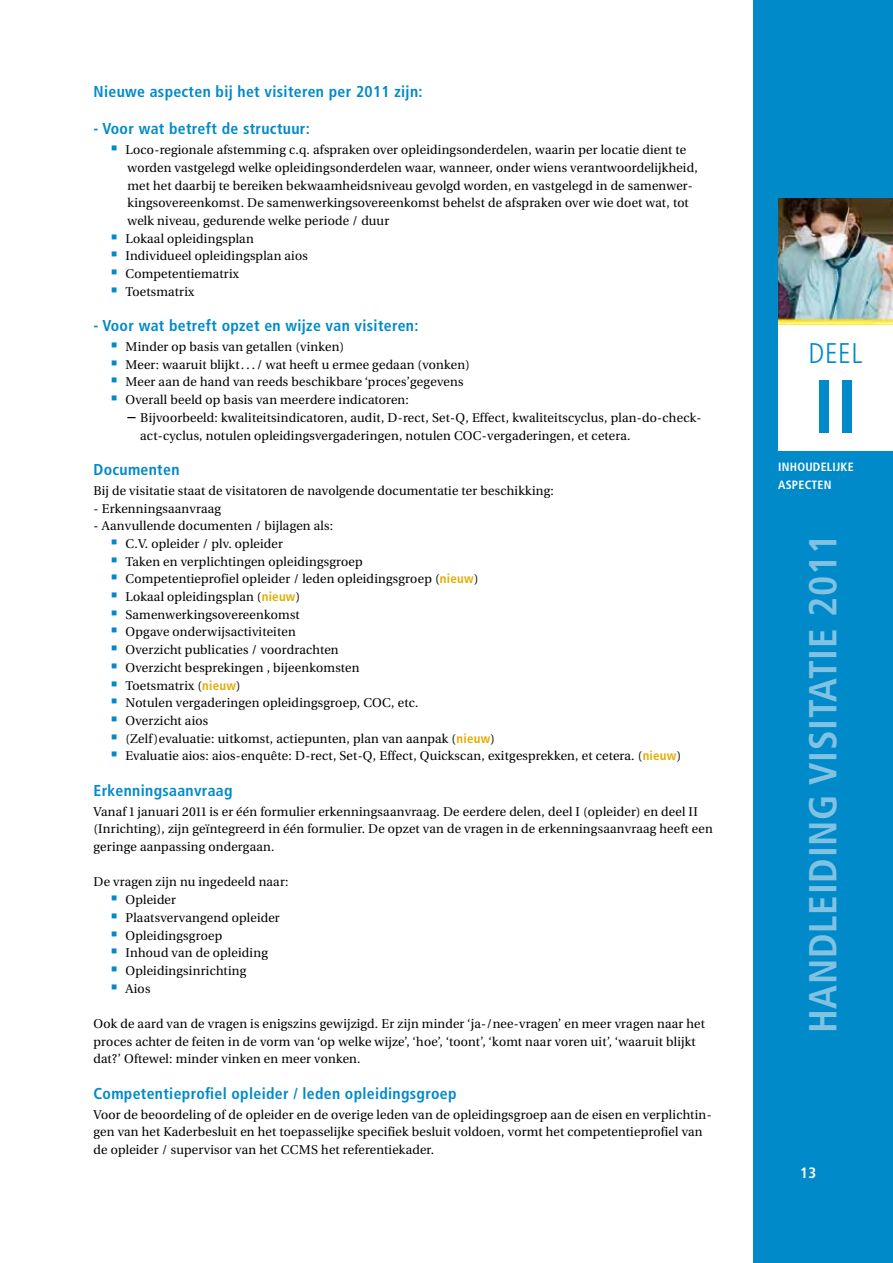
<style>
.page{position:relative;width:893px;height:1263px;background:#fff}
.page>*{position:absolute;margin:0;border:0;box-sizing:border-box;transform-origin:0 0}
.t1{font:700 condensed 75px "Frutiger LT Std";color:#008ac9}
.t2{font:700 condensed 39px "Frutiger LT Std";letter-spacing:.02em;color:#81c2e3}
.t3{font:300 condensed 28.5px "Frutiger LT Std";color:#008ac9}
.t4{font:16.5px/17.7px "Utopia Headline";letter-spacing:.015em;color:#000}
.t5{font:700 condensed 15.75px "Frutiger LT Std";letter-spacing:.02em;color:#008ac9}
.t6{font:700 condensed 15px "Frutiger LT Std";color:#fff}
.t7{font:700 condensed 12px/17.7px "Frutiger LT Std";letter-spacing:.02em;color:#fff}
.s1{font-family:"Univers LT Std"}
.s2{font-family:"Frutiger LT Std";font-weight:700;font-stretch:condensed;font-size:12.9px;color:#e6ab00}
</style>
<div class="page">
<div style="left:753px;top:0;width:140px;height:1263px;background:#008ac9"></div>
<div style="left:778px;top:324px;width:115px;height:126px;background:#fff"></div>
<img style="left:778px;top:198px;width:115px;height:126px">
<p class="t5" style="left:94px;top:82px;width:331px">Nieuwe aspecten bij het visiteren per 2011 zijn:</p>
<p class="t5" style="left:94px;top:120px;width:218px">- Voor wat betreft de structuur:</p>
<p class="t4" style="left:125px;top:141px;width:574px">Loco-regionale afstemming c.q. afspraken over opleidingsonderdelen, waarin per locatie dient te worden vastgelegd welke opleidingsonderdelen waar, wanneer, onder wiens verantwoordelijkheid, met het daarbij te bereiken bekwaamheidsniveau gevolgd worden, en vastgelegd in de samenwer&shy;kingsovereenkomst. De samenwerkingsovereenkomst behelst de afspraken over wie doet wat, tot welk niveau, gedurende welke periode / duur<br>Lokaal opleidingsplan<br>Individueel opleidingsplan aios<br>Competentiematrix<br>Toetsmatrix</p>
<p class="t5" style="left:94px;top:316px;width:327px">- Voor wat betreft opzet en wijze van visiteren:</p>
<p class="t4" style="left:125px;top:338px;width:346px">Minder op basis van getallen (vinken)<br>Meer: waaruit blijkt…/ wat heeft u ermee gedaan (vonken)<br>Meer aan de hand van reeds beschikbare ‘proces’gegevens Overall beeld op basis van meerdere indicatoren:</p>
<p class="t4" style="left:140px;top:409px;width:563px;text-indent:-13px"><span class="s1">–</span> Bijvoorbeeld: kwaliteitsindicatoren, audit, D-rect, Set-Q, Effect, kwaliteitscyclus, plan-do-check&shy;act-cyclus, notulen opleidingsvergaderingen, notulen COC-vergaderingen, et cetera.</p>
<p class="t5" style="left:94px;top:460px;width:87px">Documenten</p>
<p class="t4" style="left:94px;top:482px;width:462px">Bij de visitatie staat de visitatoren de navolgende documentatie ter beschikking:</p>
<p class="t4" style="left:94px;top:499px;width:129px">- Erkenningsaanvraag</p>
<p class="t4" style="left:125px;top:517px;width:557px;text-indent:-32px">- Aanvullende documenten / bijlagen als:<br>C.V. opleider / plv. opleider<br>Taken en verplichtingen opleidingsgroep<br>Competentieprofiel opleider / leden opleidingsgroep (<span class="s2">nieuw</span>)<br>Lokaal opleidingsplan (<span class="s2">nieuw</span>)<br>Samenwerkingsovereenkomst<br>Opgave onderwijsactiviteiten<br>Overzicht publicaties / voordrachten<br>Overzicht besprekingen , bijeenkomsten<br>Toetsmatrix (<span class="s2">nieuw</span>)<br>Notulen vergaderingen opleidingsgroep, COC, etc.<br>Overzicht aios<br>(Zelf)evaluatie: uitkomst, actiepunten, plan van aanpak (<span class="s2">nieuw</span>)<br>Evaluatie aios: aios-enquête: D-rect, Set-Q, Effect, Quickscan, exitgesprekken, et cetera. (<span class="s2">nieuw</span>)</p>
<p class="t5" style="left:94px;top:781px;width:140px">Erkenningsaanvraag</p>
<p class="t4" style="left:94px;top:803px;width:621px">Vanaf 1 januari 2011 is er één formulier erkenningsaanvraag. De eerdere delen, deel I (opleider) en deel II (Inrichting), zijn geïntegreerd in één formulier. De opzet van de vragen in de erkenningsaanvraag heeft een geringe aanpassing ondergaan.</p>
<p class="t4" style="left:125px;top:873px;width:165px;text-indent:-32px">De vragen zijn nu ingedeeld naar:<br>Opleider<br>Plaatsvervangend opleider<br>Opleidingsgroep<br>Inhoud van de opleiding<br>Opleidingsinrichting<br>Aios</p>
<p class="t4" style="left:94px;top:1015px;width:613px">Ook de aard van de vragen is enigszins gewijzigd. Er zijn minder ‘ja-/nee-vragen’ en meer vragen naar het proces achter de feiten in de vorm van ‘op welke wijze’, ‘hoe’, ‘toont’, ‘komt naar voren uit’, ‘waaruit blijkt dat?’ Oftewel: minder vinken en meer vonken.</p>
<p class="t5" style="left:94px;top:1084px;width:364px">Competentieprofiel opleider / leden opleidingsgroep</p>
<p class="t4" style="left:94px;top:1106px;width:620px">Voor de beoordeling of de opleider en de overige leden van de opleidingsgroep aan de eisen en verplichtin&shy;gen van het Kaderbesluit en het toepasselijke specifiek besluit voldoen, vormt het competentieprofiel van de opleider / supervisor van het CCMS het referentiekader.</p>
<h3 class="t3" style="left:809px;top:337px;width:55px">Deel</h3>
<h1 class="t1" style="left:814px;top:362px;width:45px">II</h1>
<p class="t7" style="left:778px;top:458px;width:77px">Inhoudelijke aspecten</p>
<h2 class="t2" style="left:800px;top:1033px;width:502px;rotate:-90deg">handleiding Visitatie 2011</h2>
<p class="t6" style="left:800px;top:1164px;width:17px">13</p>
</div>
